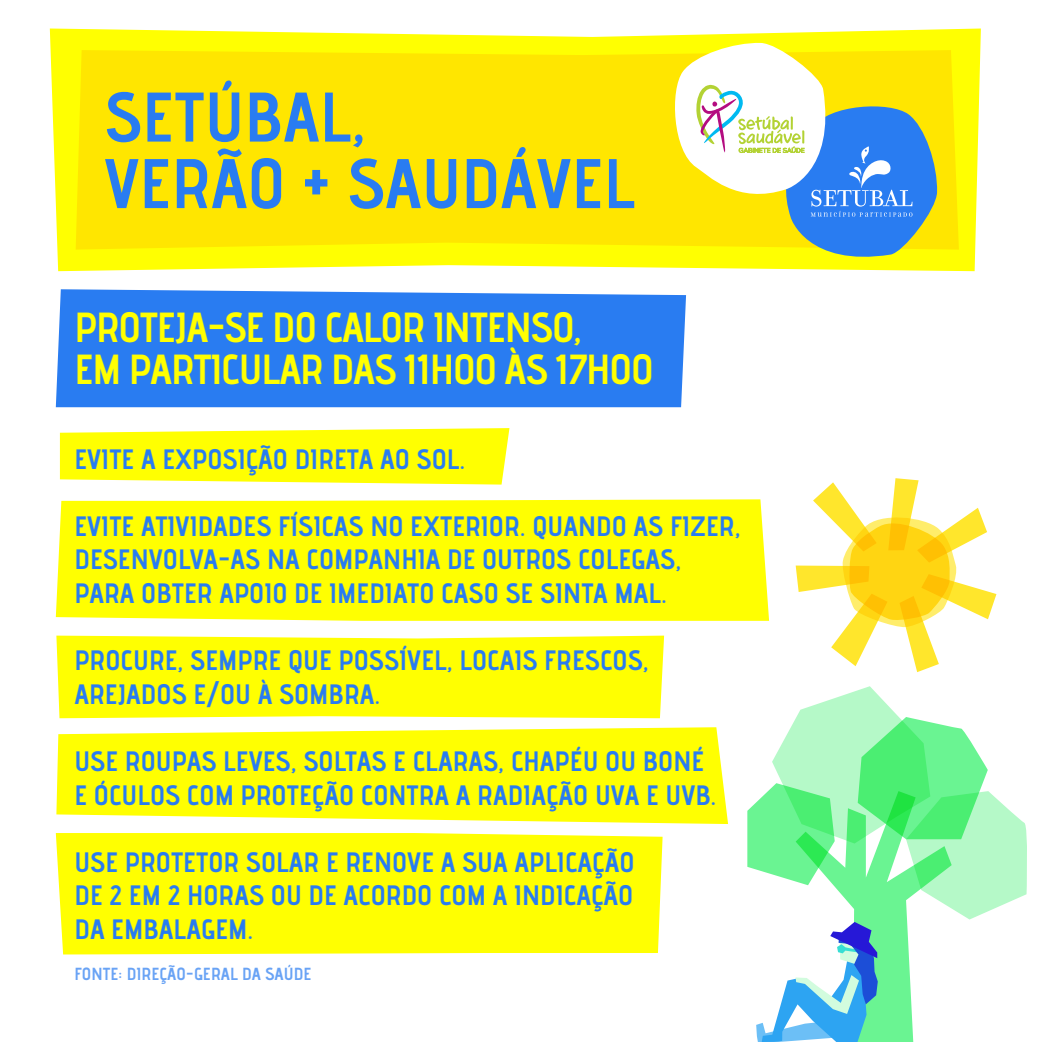
<style>
.page{position:relative;width:1042px;height:1042px;background:#fff}
.page>*{position:absolute;margin:0;border:0;box-sizing:border-box;transform-origin:0 0}
.t1{font:70px "advent Bd 3";color:#297cf1}
.t2{font:42px "advent Bd 3";letter-spacing:-.03em;color:#ffff01}
.t3{font:28px/33.6px "advent Bd 3";color:#297cf1}
.t4{font:17.5px "advent Bd 3";color:#69a3f5}
</style>
<div class="page">
<svg style="left:50px;top:28px;width:931px;height:243px;fill:#ffff01"></svg>
<div style="left:56px;top:635px;width:608px;height:83px;background:#ffff01"></div>
<div style="left:56px;top:499px;width:713px;height:122px;background:#ffff01"></div>
<div style="left:56px;top:833px;width:606px;height:121px;background:#ffff01"></div>
<svg style="left:60px;top:428px;width:449px;height:56px;background:#ffff17"></svg>
<svg style="left:56px;top:727px;width:672px;height:97px;background:#ffff1c"></svg>
<div style="left:76px;top:50px;width:883px;height:200px;background:#ffe600"></div>
<svg style="left:795px;top:478px;width:201px;height:194px"></svg>
<div style="left:56px;top:289px;width:630px;height:118px;background:#297cf1"></div>
<svg style="left:747px;top:686px;width:280px;height:356px"></svg>
<svg style="left:669px;top:42px;width:268px;height:226px"></svg>
<p class="t1" style="left:104px;top:74px;width:264px">SETÚBAL,</p>
<p class="t1" style="left:104px;top:141px;width:532px">VERÃO + SAUDÁVEL</p>
<p class="t2" style="left:74px;top:302px;width:509px">PROTEJA-SE DO CALOR INTENSO,</p>
<p class="t2" style="left:74px;top:344px;width:581px">EM PARTICULAR DAS 11H00 ÀS 17H00</p>
<p class="t3" style="left:74px;top:441px;width:392px">EVITE A EXPOSIÇÃO DIRETA AO SOL.</p>
<p class="t3" style="left:74px;top:509px;width:668px">EVITE ATIVIDADES FÍSICAS NO EXTERIOR. QUANDO AS FIZER,<br>DESENVOLVA-AS NA COMPANHIA DE OUTROS COLEGAS,</p>
<p class="t3" style="left:74px;top:576px;width:594px">PARA OBTER APOIO DE IMEDIATO CASO SE SINTA MAL.</p>
<p class="t3" style="left:74px;top:643px;width:576px">PROCURE, SEMPRE QUE POSSÍVEL, LOCAIS FRESCOS,</p>
<p class="t3" style="left:74px;top:677px;width:307px">AREJADOS E/OU À SOMBRA.</p>
<p class="t3" style="left:74px;top:744px;width:631px">USE ROUPAS LEVES, SOLTAS E CLARAS, CHAPÉU OU BONÉ</p>
<p class="t3" style="left:74px;top:777px;width:643px">E ÓCULOS COM PROTEÇÃO CONTRA A RADIAÇÃO UVA E UVB.</p>
<p class="t3" style="left:74px;top:845px;width:562px">USE PROTETOR SOLAR E RENOVE A SUA APLICAÇÃO</p>
<p class="t3" style="left:74px;top:878px;width:560px">DE 2 EM 2 HORAS OU DE ACORDO COM A INDICAÇÃO</p>
<p class="t3" style="left:74px;top:912px;width:180px">DA EMBALAGEM.</p>
<p class="t4" style="left:74px;top:963px;width:238px">FONTE: DIREÇÃO-GERAL DA SAÚDE</p>
</div>
